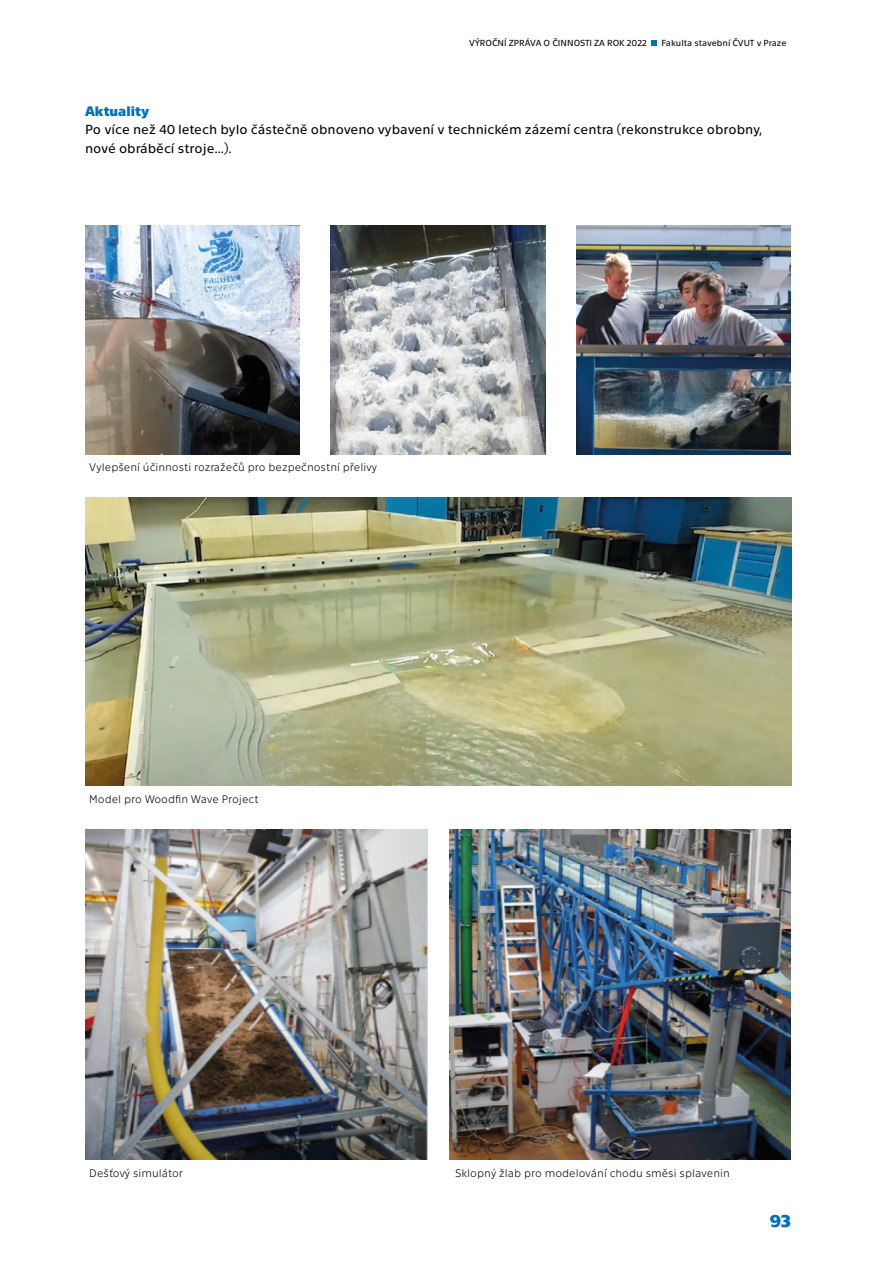
<style>
.page{position:relative;width:893px;height:1263px;background:#fff}
.page>*{position:absolute;margin:0;border:0;box-sizing:border-box;transform-origin:0 0}
.t1{font:700 18px "Technika";color:#0072bb}
.t2{font:700 14.1px "Technika";color:#0072bb}
.t3{font:13.5px/18.3px "Technika";color:#000}
.t4{font:300 11.25px "Technika";color:#000}
.t5{font:9px "Technika";color:#000}
</style>
<div class="page">
<svg style="left:651px;top:40px;width:6px;height:6px"></svg>
<img style="left:85px;top:829px;width:342px;height:330px">
<img style="left:449px;top:829px;width:341px;height:330px">
<img style="left:85px;top:226px;width:214px;height:228px">
<img style="left:331px;top:226px;width:214px;height:228px">
<img style="left:576px;top:226px;width:215px;height:228px">
<img style="left:85px;top:498px;width:706px;height:288px">
<p class="t5" style="left:469px;top:36px;width:179px">VÝROČNÍ ZPRÁVA O ČINNOSTI ZA ROK 2022</p>
<p class="t5" style="left:662px;top:36px;width:127px">Fakulta stavební ČVUT v Praze</p>
<p class="t2" style="left:85px;top:101px;width:66px">Aktuality</p>
<p class="t3" style="left:85px;top:120px;width:678px">Po více než 40 letech bylo částečně obnoveno vybavení v technickém zázemí centra (rekonstrukce obrobny, nové obráběcí stroje…).</p>
<p class="t4" style="left:89px;top:460px;width:290px">Vylepšení účinnosti rozražečů pro bezpečnostní přelivy</p>
<p class="t4" style="left:89px;top:791px;width:171px">Model pro Woodfin Wave Project</p>
<p class="t4" style="left:89px;top:1165px;width:95px">Dešťový simulátor</p>
<p class="t4" style="left:455px;top:1165px;width:276px">Sklopný žlab pro modelování chodu směsi splavenin</p>
<h1 class="t1" style="left:770px;top:1207px;width:23px">93</h1>
</div>
